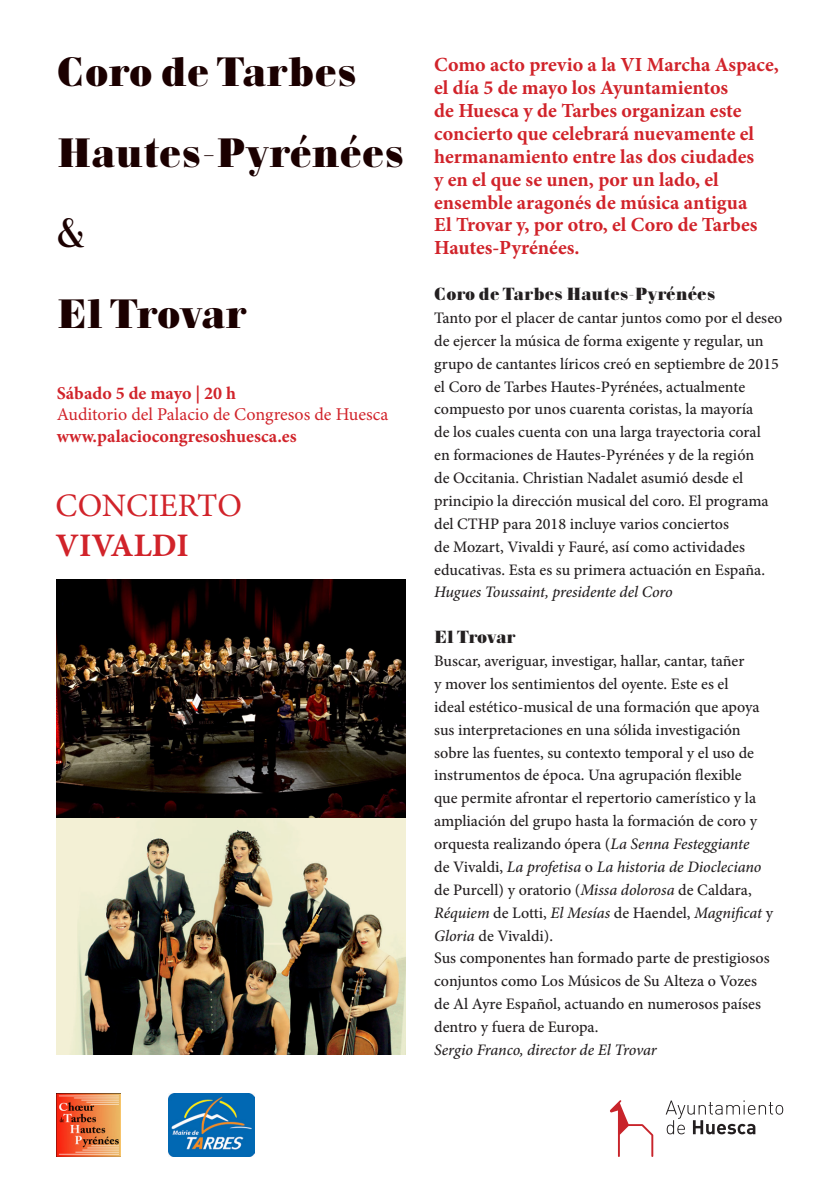
<style>
.page{position:relative;width:840px;height:1191px;background:#fff}
.page>*{position:absolute;margin:0;border:0;box-sizing:border-box;transform-origin:0 0}
.t1{font:900 42px "Carmen";color:#1b0000}
.t2{font:900 42px "Carmen";letter-spacing:-.02em;color:#1b0000}
.t3{font:42px "Carmen";color:#1b0000}
.t4{font:32.8px "Minion Pro";letter-spacing:-.005em;color:#d1232a}
.t5{font:700 32.8px "Minion Pro";color:#d1232a}
.t6{font:700 20px/22.8px "Minion Pro";color:#d1232a}
.t7{font:700 18px "Minion Pro";color:#d1232a}
.t8{font:18px "Minion Pro";color:#d1232a}
.t9{font:900 18px "Carmen";color:#231f20}
.t10{font:900 18px "Carmen";letter-spacing:-.02em;color:#231f20}
.t11{font:500 16px/22.8px "Minion Pro";color:#231f20}
.t12{font:italic 500 16px "Minion Pro";letter-spacing:-.01em;color:#231f20}
.s1{font-style:italic}
</style>
<div class="page">
<img style="left:57px;top:579px;width:348px;height:475px">
<img style="left:57px;top:1093px;width:63px;height:64px">
<img style="left:168px;top:1093px;width:86px;height:64px">
<svg style="left:610px;top:1100px;width:43px;height:57px"></svg>
<svg style="left:665px;top:1100px;width:117px;height:34px"></svg>
<p class="t1" style="left:57px;top:45px;width:301px">Coro de Tarbes</p>
<p class="t1" style="left:57px;top:125px;width:349px">Hautes-Pyrénées</p>
<p class="t3" style="left:57px;top:207px;width:30px">&amp;</p>
<p class="t2" style="left:57px;top:286px;width:192px">El Trovar</p>
<p class="t7" style="left:57px;top:380px;width:181px">Sábado 5 de mayo | 20 h</p>
<p class="t8" style="left:57px;top:404px;width:333px">Auditorio del Palacio de Congresos de Huesca</p>
<p class="t7" style="left:57px;top:423px;width:241px">www.palaciocongresoshuesca.es</p>
<p class="t4" style="left:56px;top:486px;width:188px">CONCIERTO</p>
<p class="t5" style="left:56px;top:522px;width:135px">VIVALDI</p>
<p class="t6" style="left:434px;top:53px;width:346px">Como acto previo a la VI Marcha Aspace, el día 5 de mayo los Ayuntamientos<br>de Huesca y de Tarbes organizan este concierto que celebrará nuevamente el hermanamiento entre las dos ciudades<br>y en el que se unen, por un lado, el ensemble aragonés de música antigua<br>El Trovar y, por otro, el Coro de Tarbes Hautes-Pyrénées.</p>
<p class="t9" style="left:434px;top:282px;width:282px">Coro de Tarbes Hautes-Pyrénées</p>
<p class="t11" style="left:434px;top:306px;width:349px">Tanto por el placer de cantar juntos como por el deseo de ejercer la música de forma exigente y regular, un grupo de cantantes líricos creó en septiembre de 2015 el Coro de Tarbes Hautes-Pyrénées, actualmente compuesto por unos cuarenta coristas, la mayoría<br>de los cuales cuenta con una larga trayectoria coral<br>en formaciones de Hautes-Pyrénées y de la región<br>de Occitania. Christian Nadalet asumió desde el principio la dirección musical del coro. El programa del CTHP para 2018 incluye varios conciertos<br>de Mozart, Vivaldi y Fauré, así como actividades educativas. Esta es su primera actuación en España.</p>
<p class="t12" style="left:434px;top:582px;width:240px">Hugues Toussaint, presidente del Coro</p>
<p class="t10" style="left:434px;top:625px;width:83px">El Trovar</p>
<p class="t11" style="left:434px;top:649px;width:340px">Buscar, averiguar, investigar, hallar, cantar, tañer<br>y mover los sentimientos del oyente. Este es el<br>ideal estético-musical de una formación que apoya sus interpretaciones en una sólida investigación sobre las fuentes, su contexto temporal y el uso de instrumentos de época. Una agrupación flexible<br>que permite afrontar el repertorio camerístico y la ampliación del grupo hasta la formación de coro y orquesta realizando ópera (<span class="s1">La Senna Festeggiante<br></span>de Vivaldi, <span class="s1">La profetisa</span> o <span class="s1">La historia de Diocleciano </span>de Purcell) y oratorio (<span class="s1">Missa dolorosa</span> de Caldara, <span class="s1">Réquiem</span> de Lotti, <span class="s1">El Mesías</span> de Haendel, <span class="s1">Magnificat</span> y <span class="s1">Gloria</span> de Vivaldi).</p>
<p class="t11" style="left:434px;top:947px;width:337px">Sus componentes han formado parte de prestigiosos conjuntos como Los Músicos de Su Alteza o Vozes de Al Ayre Español, actuando en numerosos países dentro y fuera de Europa.</p>
<p class="t12" style="left:434px;top:1040px;width:224px">Sergio Franco, director de El Trovar</p>
</div>
